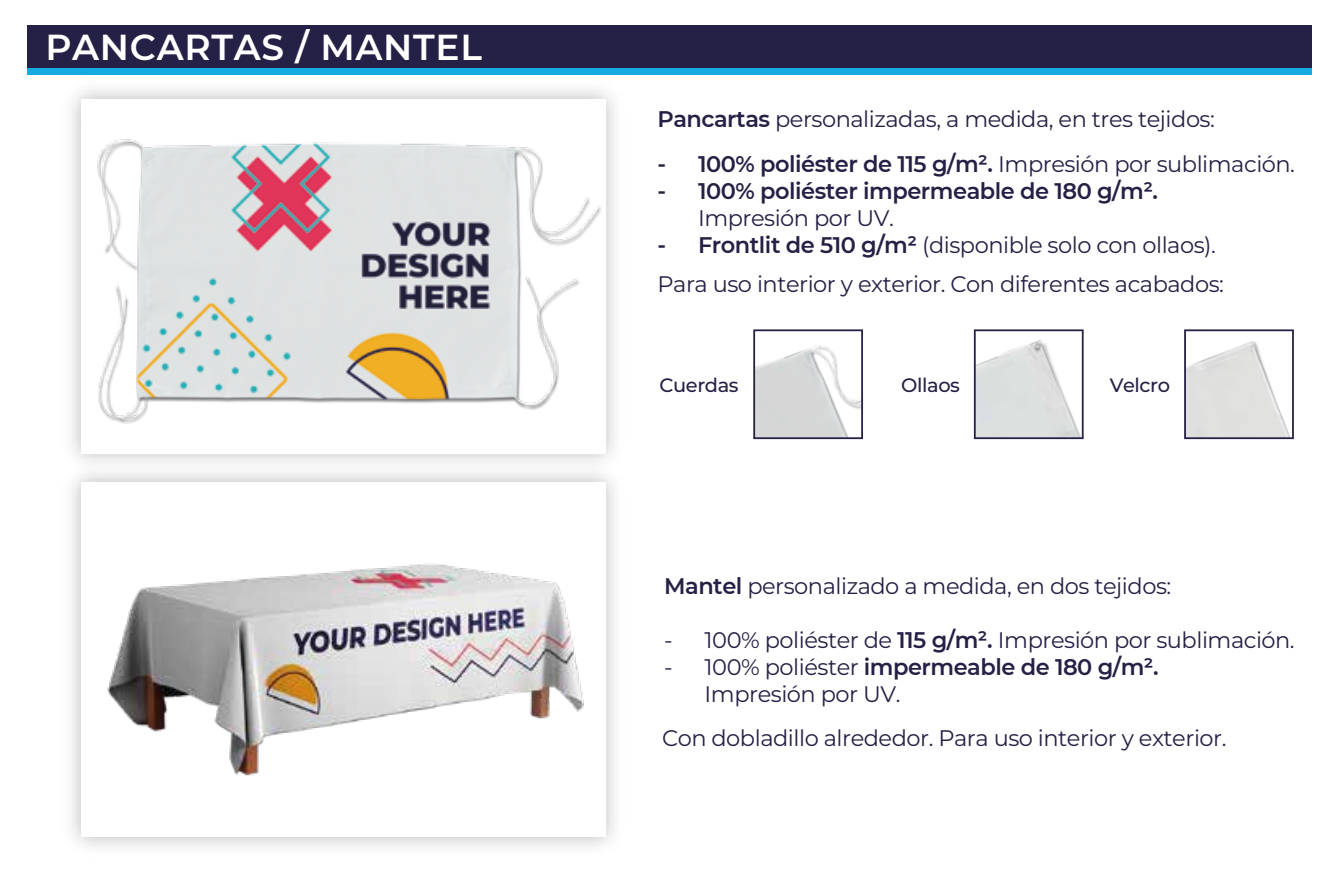
<style>
.page{position:relative;width:1340px;height:893px;background:#fff}
.page>*{position:absolute;margin:0;border:0;box-sizing:border-box;transform-origin:0 0}
.t1{font:600 36px "Montserrat";letter-spacing:.02em;color:#fff}
.t2{font:22.5px/27px "Montserrat";letter-spacing:-.02em;color:#252045}
.t3{font:600 22.5px "Montserrat";letter-spacing:-.02em;color:#252045}
.t4{font:500 19.35px "Montserrat";letter-spacing:-.02em;color:#252045}
.s1{font-weight:600}
.s2{font-weight:400}
</style>
<div class="page">
<img style="left:97px;top:139px;width:505px;height:285px">
<div style="left:28px;top:26px;width:1284px;height:42px;background:#252045"></div>
<div style="left:28px;top:68px;width:1284px;height:7px;background:#14abde"></div>
<svg style="left:753px;top:329px;width:110px;height:110px"></svg>
<svg style="left:1184px;top:329px;width:109px;height:110px"></svg>
<svg style="left:973px;top:329px;width:110px;height:110px"></svg>
<div style="left:81px;top:483px;width:524px;height:354px;background:#fff"></div>
<img style="left:107px;top:563px;width:477px;height:213px">
<h1 class="t1" style="left:45px;top:22px;width:438px">PANCARTAS / MANTEL</h1>
<p class="t2" style="left:657px;top:105px;width:559px"><span class="s1">Pancartas</span> personalizadas, a medida, en tres tejidos:</p>
<p class="t3" style="left:657px;top:149px;width:639px">- 100% poliéster de 115 g/m². <span class="s2">Impresión por sublimación.</span></p>
<p class="t3" style="left:657px;top:176px;width:502px">- 100% poliéster impermeable de 180 g/m².</p>
<p class="t2" style="left:698px;top:204px;width:197px">Impresión por UV.</p>
<p class="t2" style="left:657px;top:231px;width:560px"><span class="s1">- Frontlit de 510 g/m²</span> (disponible solo con ollaos).</p>
<p class="t2" style="left:657px;top:270px;width:568px">Para uso interior y exterior. Con diferentes acabados:</p>
<p class="t4" style="left:659px;top:371px;width:81px">Cuerdas</p>
<p class="t4" style="left:901px;top:371px;width:60px">Ollaos</p>
<p class="t4" style="left:1109px;top:371px;width:62px">Velcro</p>
<p class="t2" style="left:664px;top:572px;width:508px"><span class="s1">Mantel</span> personalizado a medida, en dos tejidos:</p>
<p class="t2" style="left:664px;top:626px;width:632px">- 100% poliéster de <span class="s1">115 g/m².</span> Impresión por sublimación.</p>
<p class="t2" style="left:704px;top:653px;width:455px;text-indent:-40px">- 100% poliéster <span class="s1">impermeable de 180 g/m².<br></span>Impresión por UV.</p>
<p class="t2" style="left:662px;top:724px;width:566px">Con dobladillo alrededor. Para uso interior y exterior.</p>
</div>
